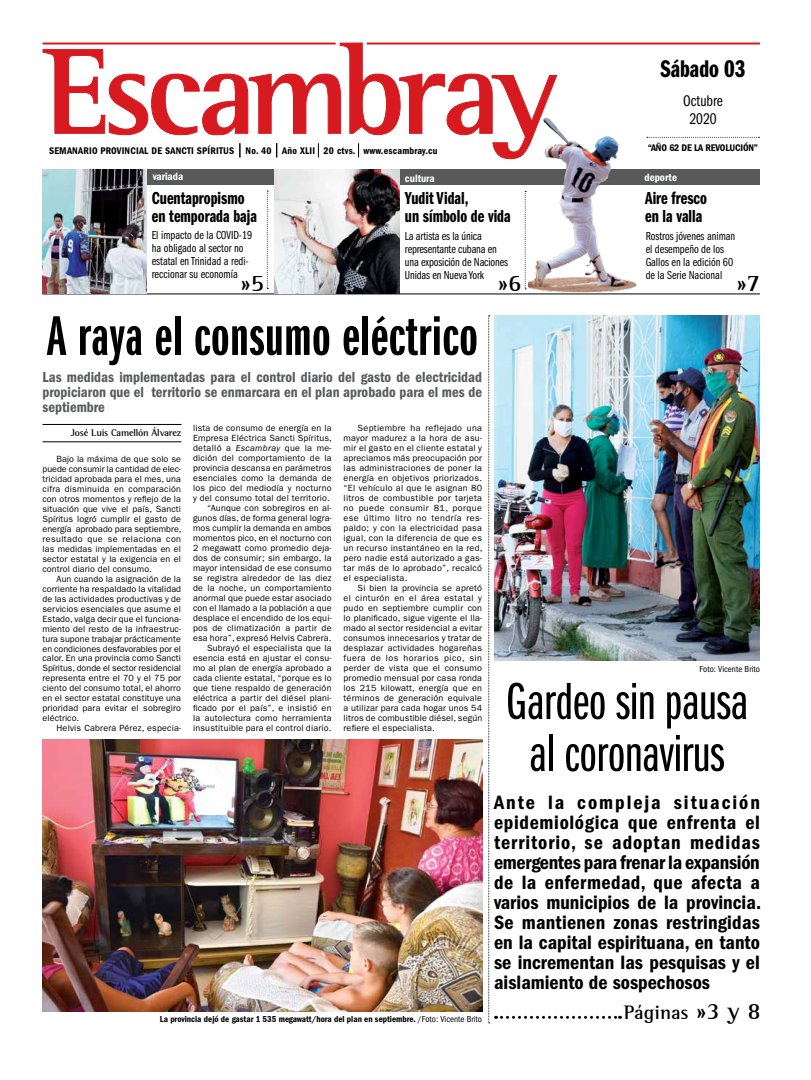
<style>
.page{position:relative;width:811px;height:1080px;background:#fff}
.page>*{position:absolute;margin:0;border:0;box-sizing:border-box;transform-origin:0 0}
.t1{font:58px "ITC Franklin Gothic Std Dm X Cp";letter-spacing:.01em;color:#000;scale:1.1 1}
.t2{font:54px/52px "ITC Franklin Gothic Std Bk X Cp";color:#000;text-align:center;scale:1.1 1}
.t3{font:25px "ITC Franklin Gothic Std Dm Cp";color:#000}
.t4{font:700 24px "AT Rotis Semi Serif";color:#000}
.t5{font:20px/20px "ITC Franklin Gothic Std Dm Cd";color:#000;text-align:justify}
.t6{font:700 20px "AT Rotis Semi Serif";color:#000}
.t7{font:18px/18px "ITC Franklin Gothic Std Dm Cp";color:#000}
.t8{font:16px/18px "ITC Franklin Gothic Std Bk Cp";color:#000;text-align:center}
.t9{font:15px/15px "ITC Franklin Gothic Std Dm Cd";color:#58595b;text-align:justify}
.t10{font:12px/13px "ITC Franklin Gothic Std Bk Cp";color:#000}
.t11{font:11px "ITC Franklin Gothic Std Dm Cd";color:#fff}
.t12{font:10px "ITC Franklin Gothic Std Dm Cd";letter-spacing:.02em;color:#000}
.t13{font:700 10px "AT Rotis Semi Serif";letter-spacing:-.02em;color:#000}
.t14{font:10px "ITC Franklin Gothic Std Dm Cd";letter-spacing:-.015em;color:#000}
.t15{font:9px/10px "ITC Franklin Gothic Std";letter-spacing:.02em;color:#000;text-align:justify}
.t16{font:9px "ITC Franklin Gothic Std Dm Cd";color:#000}
.t17{font:condensed 9px "ITC Franklin Gothic Std";color:#000}
.s1{font-style:italic}
.s2{font-family:"ITC Franklin Gothic Std";font-stretch:condensed}
.s3{font-size:24px}
</style>
<div class="page">
<div style="left:43px;top:169px;width:717px;height:16px;background:#58595b"></div>
<svg style="left:647px;top:137px;width:112px;height:1px"></svg>
<hr style="left:43px;top:293px;width:717px;height:1px;background:#000">
<svg style="left:267px;top:191px;width:1px;height:98px"></svg>
<svg style="left:42px;top:42px;width:516px;height:118px"></svg>
<hr style="left:367px;top:43px;width:393px;height:2px;background:#d71920">
<hr style="left:43px;top:43px;width:293px;height:2px;background:#d71920">
<img style="left:43px;top:169px;width:104px;height:125px">
<img style="left:275px;top:169px;width:124px;height:124px">
<svg style="left:488px;top:315px;width:132px;height:709px"></svg>
<img style="left:43px;top:739px;width:439px;height:272px">
<img style="left:494px;top:316px;width:266px;height:344px">
<hr style="left:43px;top:424px;width:138px;height:1px;background:#000">
<hr style="left:43px;top:441px;width:138px;height:1px;background:#000">
<svg style="left:524px;top:191px;width:2px;height:98px"></svg>
<img style="left:529px;top:116px;width:109px;height:178px">
<p class="t12" style="left:49px;top:145px;width:25px">semanario</p>
<p class="t12" style="left:101px;top:145px;width:11px">provincial</p>
<p class="t12" style="left:151px;top:145px;width:288px">de sancti spíritus No. 40 Año XLII 20 ctvs. www.escambray.cu</p>
<h3 class="t3" style="left:660px;top:55px;width:86px">Sábado 03</h3>
<h3 class="t8" style="left:683px;top:92px;width:41px">Octubre<br>2020</h3>
<p class="t14" style="left:648px;top:142px;width:112px">“AÑO 62 DE LA REVOLUCIÓN”</p>
<p class="t11" style="left:153px;top:170px;width:32px">variada</p>
<p class="t11" style="left:405px;top:172px;width:31px">cultura</p>
<p class="t11" style="left:644px;top:171px;width:34px">deporte</p>
<h3 class="t7" style="left:152px;top:189px;width:107px">Cuentapropismo en temporada baja</h3>
<h3 class="t7" style="left:405px;top:190px;width:107px">Yudit Vidal,<br>un símbolo de vida</h3>
<h3 class="t7" style="left:645px;top:190px;width:63px">Aire fresco en la valla</h3>
<h3 class="t10" style="left:152px;top:229px;width:102px">El impacto de la COVID-19 ha obligado al sector no estatal en Trinidad a redi&shy;reccionar su economía</h3>
<h3 class="t4" style="left:240px;top:269px;width:25px">»5</h3>
<h3 class="t10" style="left:405px;top:230px;width:105px">La artista es la única representante cubana en una exposición de Naciones<br>Unidas en Nueva York</h3>
<h3 class="t4" style="left:498px;top:269px;width:25px">»6</h3>
<h3 class="t10" style="left:645px;top:230px;width:91px">Rostros jóvenes animan el desempeño de los<br>Gallos en la edición 60 de la Serie Nacional</h3>
<h3 class="t4" style="left:736px;top:269px;width:25px">»7</h3>
<h1 class="t1" style="left:47px;top:304px;width:393px">A raya el consumo eléctrico</h1>
<h3 class="t9" style="left:43px;top:370px;width:441px">Las medidas implementadas para el control diario del gasto de electricidad propiciaron que el territorio se enmarcara en el plan aprobado para el mes de septiembre</h3>
<p class="t13" style="left:71px;top:427px;width:112px">José Luis Camellón Álvarez</p>
<p class="t15" style="left:43px;top:454px;width:141px;text-indent:14px">Bajo la máxima de que solo se puede consumir la cantidad de elec&shy;tricidad aprobada para el mes, una cifra disminuida en comparación con otros momentos y reflejo de la situación que vive el país, Sancti Spíritus logró cumplir el gasto de energía aprobado para septiembre, resultado que se relaciona con las medidas implementadas en el sector estatal y la exigencia en el control diario del consumo.</p>
<p class="t15" style="left:43px;top:574px;width:140px;text-indent:14px">Aun cuando la asignación de la corriente ha respaldado la vitalidad de las actividades productivas y de servicios esenciales que asume el Estado, valga decir que el funciona&shy;miento del resto de la infraestruc&shy;tura supone trabajar prácticamente en condiciones desfavorables por el calor. En una provincia como Sancti Spíritus, donde el sector residencial representa entre el 70 y el 75 por ciento del consumo total, el ahorro en el sector estatal constituye una prioridad para evitar el sobregiro eléctrico.</p>
<p class="t15" style="left:57px;top:724px;width:126px">Helvis Cabrera Pérez, especia-</p>
<p class="t15" style="left:193px;top:424px;width:140px;text-align:right">lista de consumo de energía en la<br>Empresa Eléctrica Sancti Spíritus, detalló a <span class="s1">Escambray</span> que la me&shy;dición del comportamiento de la provincia descansa en parámetros esenciales como la demanda de los pico del mediodía y nocturno y del consumo total del territorio. “Aunque con sobregiros en al&shy;gunos días, de forma general logra&shy;mos cumplir la demanda en ambos momentos pico, en el nocturno con<br>2 megawatt como promedio deja&shy;dos de consumir; sin embargo, la mayor intensidad de ese consumo se registra alrededor de las diez de la noche, un comportamiento anormal que puede estar asociado con el llamado a la población a que desplace el encendido de los equi&shy;pos de climatización a partir de esa hora”, expresó Helvis Cabrera.<br>Subrayó el especialista que la esencia está en ajustar el consu&shy;mo al plan de energía aprobado a cada cliente estatal, “porque es lo que tiene respaldo de generación eléctrica a partir del diésel plani&shy;ficado por el país”, e insistió en la autolectura como herramienta insustituible para el control diario.</p>
<p class="t15" style="left:343px;top:423px;width:140px;text-indent:14px">Septiembre ha reflejado una mayor madurez a la hora de asu&shy;mir el gasto en el cliente estatal y apreciamos más preocupación por las administraciones de poner la energía en objetivos priorizados. “El vehículo al que le asignan 80 litros de combustible por tarjeta no puede consumir 81, porque ese último litro no tendría res&shy;paldo; y con la electricidad pasa igual, con la diferencia de que es un recurso instantáneo en la red, pero nadie está autorizado a gas&shy;tar más de lo aprobado”, recalcó el especialista.</p>
<p class="t15" style="left:343px;top:583px;width:140px;text-indent:14px">Si bien la provincia se apretó el cinturón en el área estatal y pudo en septiembre cumplir con lo planificado, sigue vigente el lla&shy;mado al sector residencial a evitar consumos innecesarios y tratar de desplazar actividades hogareñas fuera de los horarios pico, sin perder de vista que el consumo promedio mensual por casa ronda los 215 kilowatt, energía que en términos de generación equivale a utilizar para cada hogar unos 54 litros de combustible diésel, según refiere el especialista.</p>
<p class="t16" style="left:160px;top:1013px;width:324px">La provincia dejó de gastar 1 535 megawatt/hora del plan en septiembre. <span class="s2">/Foto: Vicente Brito</span></p>
<p class="t17" style="left:699px;top:663px;width:62px">Foto: Vicente Brito</p>
<h2 class="t2" style="left:506px;top:677px;width:222px">Gardeo sin pausa al coronavirus</h2>
<p class="t5" style="left:494px;top:793px;width:268px">Ante la compleja situación epidemiológica que enfrenta el territorio, se adoptan medidas emergentes para frenar la expansión de la enfermedad, que afecta a varios municipios de la provincia.<br>Se mantienen zonas restringidas en la capital espirituana, en tanto se incrementan las pesquisas y el aislamiento de sospechosos</p>
<h3 class="t6" style="left:624px;top:1000px;width:138px">Páginas <span class="s3">»3 y 8</span></h3>
</div>
